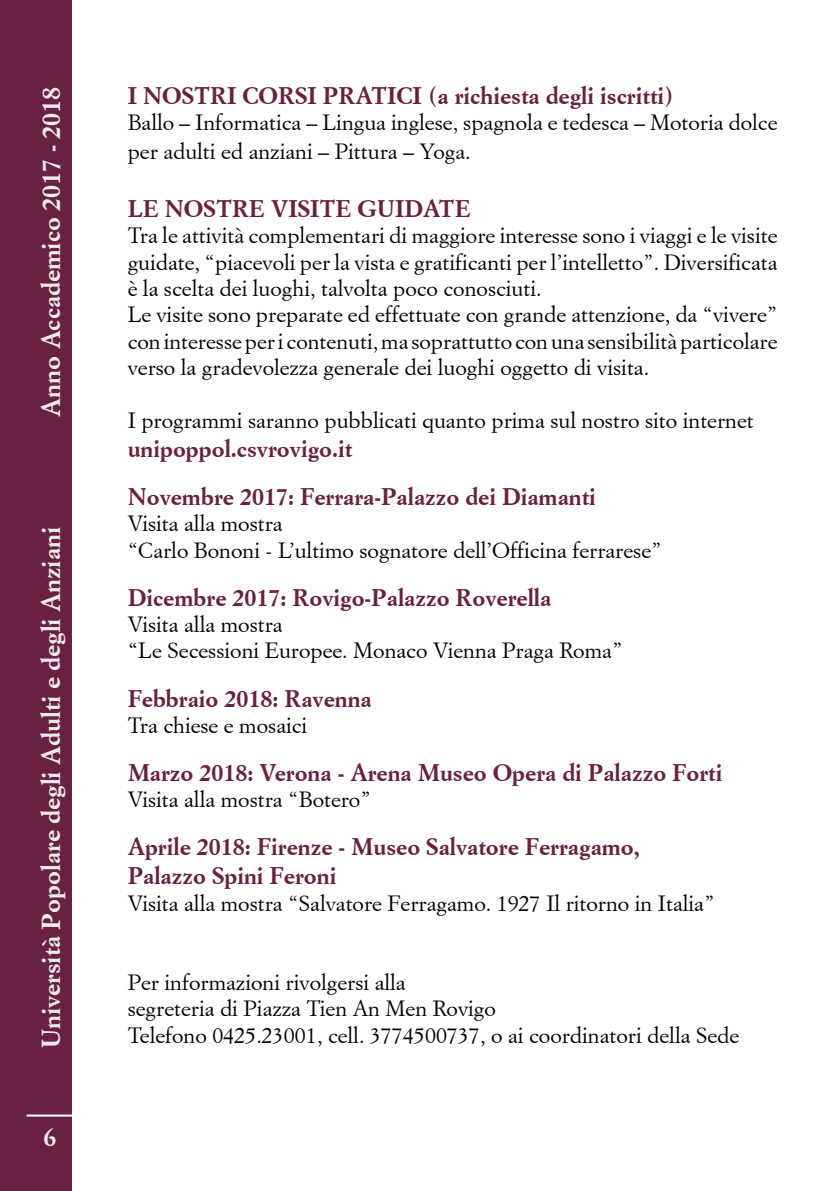
<style>
.page{position:relative;width:840px;height:1191px;background:#fff}
.page>*{position:absolute;margin:0;border:0;box-sizing:border-box;transform-origin:0 0}
.Normale{font:700 26px "Simoncini Garamond";color:#eaeaea}
.Normale-2{font:700 24px "Simoncini Garamond";color:#692143}
.Normale-3{font:22px/26.4px "Simoncini Garamond";color:#000;text-align:justify}
</style>
<div class="page">
<div style="left:0;top:0;width:72px;height:1191px;background:#692143"></div>
<hr style="left:27px;top:1114px;width:47px;height:2px;background:#fff">
<p class="Normale" style="left:35px;top:416px;width:331px;rotate:-90deg">Anno Accademico 2017 - 2018</p>
<p class="Normale" style="left:35px;top:1048px;width:523px;rotate:-90deg">Università Popolare degli Adulti e degli Anziani</p>
<p class="Normale" style="left:44px;top:1120px;width:14px">6</p>
<p class="Normale-2" style="left:128px;top:80px;width:547px">I NOSTRI CORSI PRATICI (a richiesta degli iscritti)</p>
<p class="Normale-3" style="left:128px;top:108px;width:651px;line-height:28.8px">Ballo – Informatica – Lingua inglese, spagnola e tedesca – Motoria dolce per adulti ed anziani – Pittura – Yoga.</p>
<p class="Normale-2" style="left:128px;top:193px;width:344px">LE NOSTRE VISITE GUIDATE</p>
<p class="Normale-3" style="left:128px;top:222px;width:651px">Tra le attività complementari di maggiore interesse sono i viaggi e le visite guidate, “piacevoli per la vista e gratificanti per l’intelletto”. Diversificata è la scelta dei luoghi, talvolta poco conosciuti.</p>
<p class="Normale-3" style="left:128px;top:301px;width:651px">Le visite sono preparate ed effettuate con grande attenzione, da “vivere” con interesse per i contenuti, ma soprattutto con una sensibilità particolare verso la gradevolezza generale dei luoghi oggetto di visita.</p>
<p class="Normale-3" style="left:128px;top:406px;width:627px">I programmi saranno pubblicati quanto prima sul nostro sito internet</p>
<p class="Normale-2" style="left:128px;top:433px;width:226px">unipoppol.csvrovigo.it</p>
<p class="Normale-2" style="left:128px;top:481px;width:469px">Novembre 2017: Ferrara-Palazzo dei Diamanti</p>
<p class="Normale-3" style="left:128px;top:510px;width:156px">Visita alla mostra</p>
<p class="Normale-3" style="left:128px;top:536px;width:535px">“Carlo Bononi - L’ultimo sognatore dell’Officina ferrarese”</p>
<p class="Normale-2" style="left:128px;top:582px;width:425px">Dicembre 2017: Rovigo-Palazzo Roverella</p>
<p class="Normale-3" style="left:128px;top:610px;width:156px">Visita alla mostra</p>
<p class="Normale-3" style="left:128px;top:637px;width:496px">“Le Secessioni Europee. Monaco Vienna Praga Roma”</p>
<p class="Normale-2" style="left:128px;top:683px;width:245px">Febbraio 2018: Ravenna</p>
<p class="Normale-3" style="left:128px;top:711px;width:181px">Tra chiese e mosaici</p>
<p class="Normale-2" style="left:128px;top:757px;width:596px">Marzo 2018: Verona - Arena Museo Opera di Palazzo Forti</p>
<p class="Normale-3" style="left:128px;top:786px;width:245px">Visita alla mostra “Botero”</p>
<p class="Normale-2" style="left:128px;top:832px;width:513px">Aprile 2018: Firenze - Museo Salvatore Ferragamo,</p>
<p class="Normale-2" style="left:128px;top:860px;width:210px">Palazzo Spini Feroni</p>
<p class="Normale-3" style="left:128px;top:889px;width:588px">Visita alla mostra “Salvatore Ferragamo. 1927 Il ritorno in Italia”</p>
<p class="Normale-3" style="left:128px;top:968px;width:279px">Per informazioni rivolgersi alla</p>
<p class="Normale-3" style="left:128px;top:994px;width:369px">segreteria di Piazza Tien An Men Rovigo</p>
<p class="Normale-3" style="left:128px;top:1021px;width:612px">Telefono 0425.23001, cell. 3774500737, o ai coordinatori della Sede</p>
</div>
